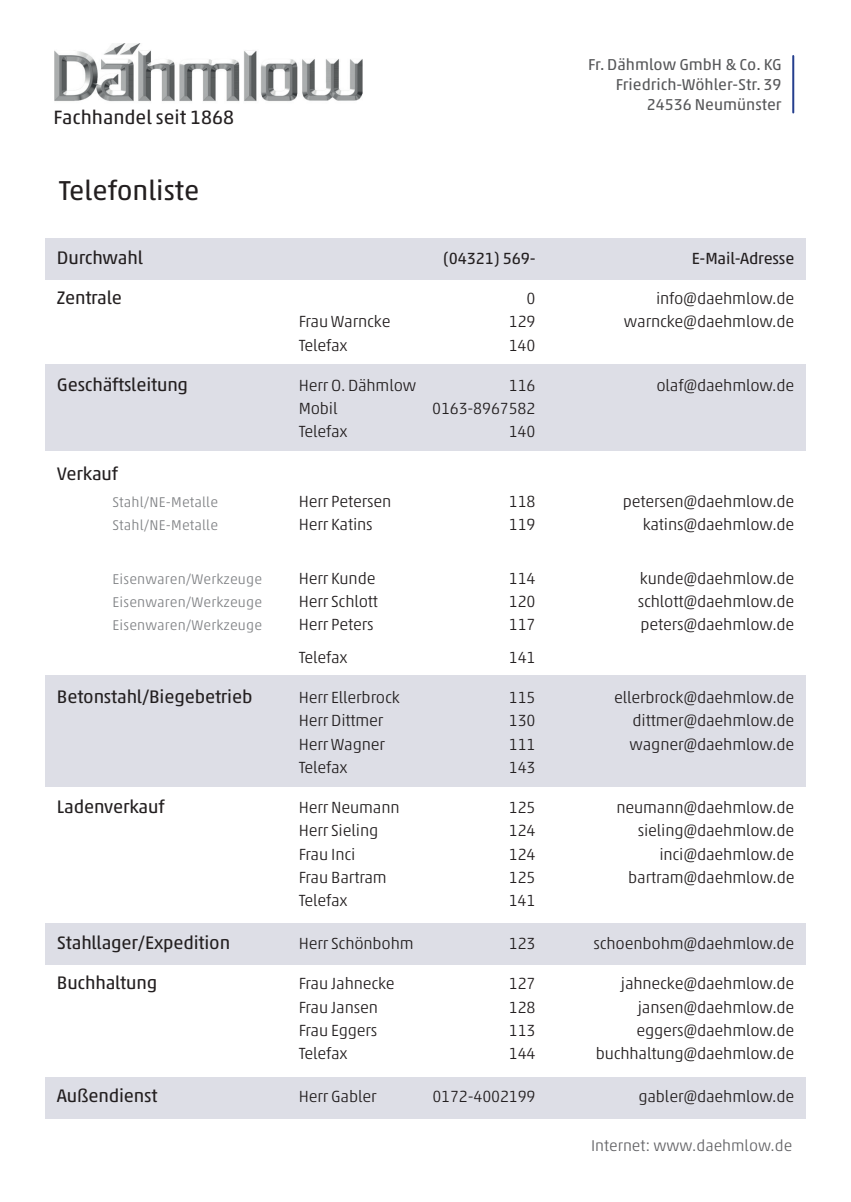
<style>
.page{position:relative;width:851px;height:1202px;background:#fff}
.page>*{position:absolute;margin:0;border:0;box-sizing:border-box;transform-origin:0 0}
.t1{font:27.8px "Akko Pro";color:#231f20}
.t2{font:19.6px "Akko Pro";color:#231f20}
.t3{font:18.4px "Akko Pro";letter-spacing:-.01em;color:#231f20}
.t4{font:300 16.4px "Akko Pro";letter-spacing:-.01em;color:#231f20}
.t5{font:16.4px "Akko Pro";letter-spacing:-.01em;color:#231f20}
.t6{font:16px/20px "Akko Pro";color:#57585a;text-align:right}
.t7{font:300 15.8px "Akko Pro";color:#636366}
.t8{font:300 14.4px "Akko Pro";letter-spacing:.01em;color:#808285}
</style>
<div class="page">
<img style="left:54px;top:44px;width:309px;height:58px">
<hr style="left:792px;top:56px;width:2px;height:57px;background:#253f8e">
<div style="left:45px;top:239px;width:760px;height:41px;background:#dddee6"></div>
<div style="left:45px;top:365px;width:760px;height:86px;background:#dddee6"></div>
<div style="left:45px;top:923px;width:760px;height:42px;background:#dddee6"></div>
<div style="left:45px;top:1077px;width:760px;height:42px;background:#dddee6"></div>
<div style="left:45px;top:675px;width:760px;height:112px;background:#dddee6"></div>
<p class="t2" style="left:54px;top:106px;width:182px">Fachhandel seit 1868</p>
<h1 class="t1" style="left:59px;top:173px;width:142px">Telefonliste</h1>
<p class="t6" style="left:588px;top:54px;width:195px">Fr. Dähmlow GmbH &amp; Co. KG<br>Friedrich-Wöhler-Str. 39<br>24536 Neumünster</p>
<p class="t3" style="left:57px;top:247px;width:88px">Durchwahl</p>
<p class="t5" style="left:443px;top:249px;width:94px">(04321) 569-</p>
<p class="t5" style="left:691px;top:249px;width:104px">E-Mail-Adresse</p>
<p class="t3" style="left:57px;top:287px;width:67px">Zentrale</p>
<p class="t4" style="left:526px;top:289px;width:11px">0</p>
<p class="t4" style="left:656px;top:289px;width:140px">info@daehmlow.de</p>
<p class="t4" style="left:298px;top:312px;width:93px">Frau Warncke</p>
<p class="t4" style="left:509px;top:312px;width:28px">129</p>
<p class="t4" style="left:624px;top:312px;width:172px">warncke@daehmlow.de</p>
<p class="t4" style="left:298px;top:335px;width:51px">Telefax</p>
<p class="t4" style="left:508px;top:335px;width:28px">140</p>
<p class="t3" style="left:57px;top:373px;width:133px">Geschäftsleitung</p>
<p class="t4" style="left:298px;top:375px;width:119px">Herr O. Dähmlow</p>
<p class="t4" style="left:509px;top:375px;width:28px">116</p>
<p class="t4" style="left:656px;top:375px;width:139px">olaf@daehmlow.de</p>
<p class="t4" style="left:298px;top:398px;width:40px">Mobil</p>
<p class="t4" style="left:432px;top:398px;width:105px">0163-8967582</p>
<p class="t4" style="left:298px;top:422px;width:51px">Telefax</p>
<p class="t4" style="left:508px;top:422px;width:28px">140</p>
<p class="t3" style="left:57px;top:463px;width:62px">Verkauf</p>
<p class="t8" style="left:113px;top:493px;width:107px">Stahl/NE-Metalle</p>
<p class="t4" style="left:298px;top:491px;width:94px">Herr Petersen</p>
<p class="t4" style="left:509px;top:491px;width:28px">118</p>
<p class="t4" style="left:622px;top:491px;width:173px">petersen@daehmlow.de</p>
<p class="t8" style="left:113px;top:517px;width:107px">Stahl/NE-Metalle</p>
<p class="t4" style="left:298px;top:515px;width:75px">Herr Katins</p>
<p class="t4" style="left:509px;top:515px;width:28px">119</p>
<p class="t4" style="left:642px;top:515px;width:153px">katins@daehmlow.de</p>
<p class="t8" style="left:113px;top:570px;width:151px">Eisenwaren/Werkzeuge</p>
<p class="t4" style="left:298px;top:568px;width:78px">Herr Kunde</p>
<p class="t4" style="left:509px;top:568px;width:28px">114</p>
<p class="t4" style="left:640px;top:568px;width:156px">kunde@daehmlow.de</p>
<p class="t8" style="left:113px;top:593px;width:151px">Eisenwaren/Werkzeuge</p>
<p class="t4" style="left:298px;top:591px;width:81px">Herr Schlott</p>
<p class="t4" style="left:509px;top:591px;width:28px">120</p>
<p class="t4" style="left:637px;top:591px;width:158px">schlott@daehmlow.de</p>
<p class="t8" style="left:113px;top:617px;width:151px">Eisenwaren/Werkzeuge</p>
<p class="t4" style="left:298px;top:615px;width:76px">Herr Peters</p>
<p class="t4" style="left:509px;top:615px;width:28px">117</p>
<p class="t4" style="left:640px;top:615px;width:155px">peters@daehmlow.de</p>
<p class="t4" style="left:298px;top:648px;width:51px">Telefax</p>
<p class="t4" style="left:509px;top:648px;width:28px">141</p>
<p class="t3" style="left:57px;top:685px;width:197px">Betonstahl/Biegebetrieb</p>
<p class="t4" style="left:298px;top:687px;width:102px">Herr Ellerbrock</p>
<p class="t4" style="left:509px;top:687px;width:28px">115</p>
<p class="t4" style="left:614px;top:687px;width:182px">ellerbrock@daehmlow.de</p>
<p class="t4" style="left:299px;top:711px;width:86px">Herr Dittmer</p>
<p class="t4" style="left:509px;top:711px;width:28px">130</p>
<p class="t4" style="left:632px;top:711px;width:163px">dittmer@daehmlow.de</p>
<p class="t4" style="left:299px;top:734px;width:88px">Herr Wagner</p>
<p class="t4" style="left:509px;top:734px;width:28px">111</p>
<p class="t4" style="left:629px;top:734px;width:166px">wagner@daehmlow.de</p>
<p class="t4" style="left:299px;top:758px;width:51px">Telefax</p>
<p class="t4" style="left:509px;top:758px;width:28px">143</p>
<p class="t3" style="left:57px;top:795px;width:109px">Ladenverkauf</p>
<p class="t4" style="left:298px;top:797px;width:102px">Herr Neumann</p>
<p class="t4" style="left:509px;top:797px;width:28px">125</p>
<p class="t4" style="left:616px;top:797px;width:179px">neumann@daehmlow.de</p>
<p class="t4" style="left:298px;top:821px;width:81px">Herr Sieling</p>
<p class="t4" style="left:509px;top:821px;width:28px">124</p>
<p class="t4" style="left:637px;top:821px;width:158px">sieling@daehmlow.de</p>
<p class="t4" style="left:298px;top:844px;width:58px">Frau Inci</p>
<p class="t4" style="left:509px;top:844px;width:28px">124</p>
<p class="t4" style="left:659px;top:844px;width:136px">inci@daehmlow.de</p>
<p class="t4" style="left:298px;top:868px;width:90px">Frau Bartram</p>
<p class="t4" style="left:509px;top:868px;width:28px">125</p>
<p class="t4" style="left:628px;top:868px;width:168px">bartram@daehmlow.de</p>
<p class="t4" style="left:298px;top:891px;width:51px">Telefax</p>
<p class="t4" style="left:508px;top:891px;width:28px">141</p>
<p class="t3" style="left:57px;top:932px;width:175px">Stahllager/Expedition</p>
<p class="t4" style="left:298px;top:934px;width:116px">Herr Schönbohm</p>
<p class="t4" style="left:509px;top:934px;width:28px">123</p>
<p class="t4" style="left:593px;top:934px;width:202px">schoenbohm@daehmlow.de</p>
<p class="t3" style="left:57px;top:972px;width:102px">Buchhaltung</p>
<p class="t4" style="left:298px;top:974px;width:97px">Frau Jahnecke</p>
<p class="t4" style="left:509px;top:974px;width:28px">127</p>
<p class="t4" style="left:620px;top:974px;width:175px">jahnecke@daehmlow.de</p>
<p class="t4" style="left:298px;top:997px;width:81px">Frau Jansen</p>
<p class="t4" style="left:509px;top:997px;width:28px">128</p>
<p class="t4" style="left:637px;top:997px;width:158px">jansen@daehmlow.de</p>
<p class="t4" style="left:298px;top:1020px;width:80px">Frau Eggers</p>
<p class="t4" style="left:509px;top:1020px;width:28px">113</p>
<p class="t4" style="left:636px;top:1020px;width:159px">eggers@daehmlow.de</p>
<p class="t4" style="left:298px;top:1044px;width:51px">Telefax</p>
<p class="t4" style="left:509px;top:1044px;width:28px">144</p>
<p class="t4" style="left:595px;top:1044px;width:200px">buchhaltung@daehmlow.de</p>
<p class="t3" style="left:57px;top:1085px;width:102px">Außendienst</p>
<p class="t4" style="left:298px;top:1087px;width:79px">Herr Gabler</p>
<p class="t4" style="left:432px;top:1087px;width:105px">0172-4002199</p>
<p class="t4" style="left:638px;top:1087px;width:157px">gabler@daehmlow.de</p>
<p class="t7" style="left:591px;top:1136px;width:203px">Internet: www.daehmlow.de</p>
</div>
